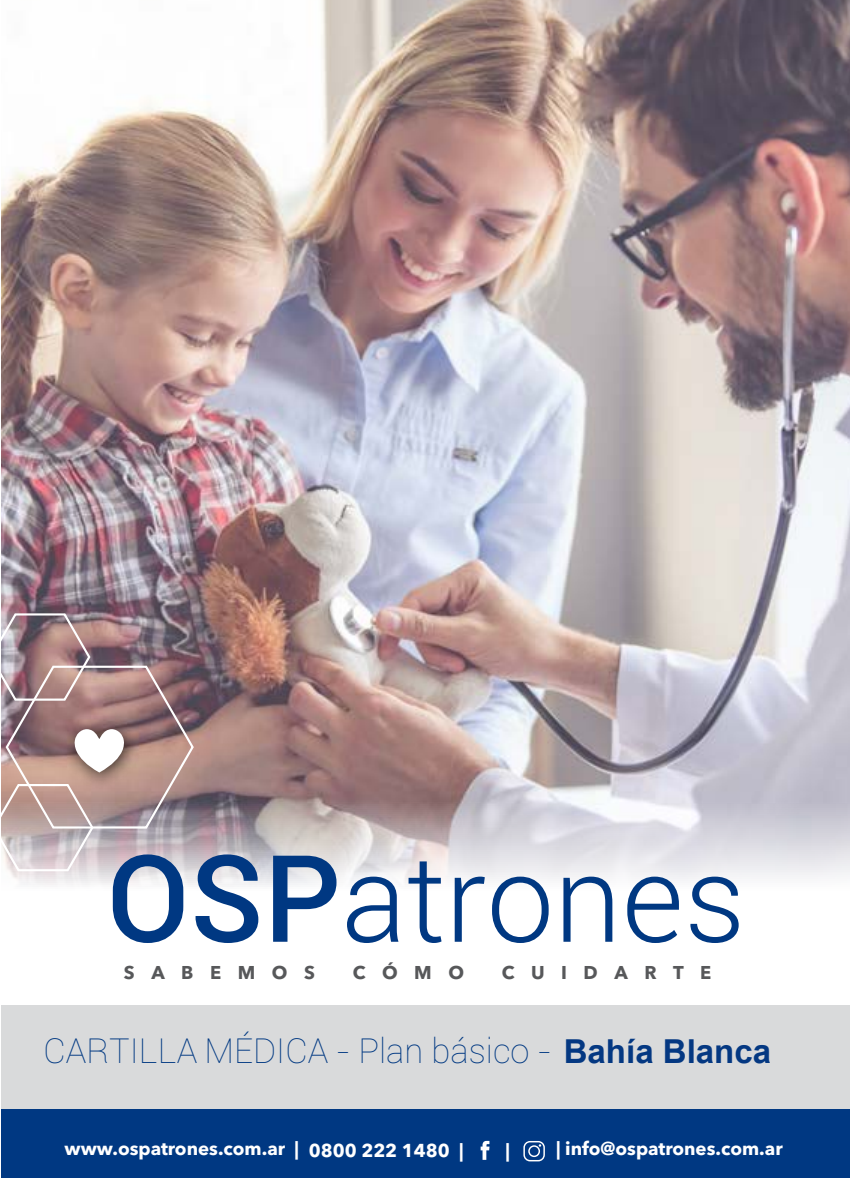
<style>
.page{position:relative;width:851px;height:1178px;background:#fff}
.page>*{position:absolute;margin:0;border:0;box-sizing:border-box;transform-origin:0 0}
.t1{font:300 121.05px "Roboto";color:#003882}
.t2{font:100 34.5px "Roboto";color:#003882}
.t3{font:700 33px "Arial";color:#043882}
.t4{font:700 18.6px "Avenir Next Cyr";color:#fff}
.t5{font:700 18.45px "Avenir Next Cyr";letter-spacing:.9em;color:#57585a}
.s1{font-weight:500}
.s2{font-weight:700;font-size:36.6px}
</style>
<div class="page">
<div style="left:1px;top:1005px;width:848px;height:112px;background:#d9dadb"></div>
<img style="left:1px;top:0;width:848px;height:435px">
<img style="left:1px;top:435px;width:848px;height:450px">
<svg style="left:1px;top:612px;width:194px;height:261px;background:#ac9394"></svg>
<div style="left:1px;top:1109px;width:848px;height:69px;background:#003882"></div>
<svg style="left:480px;top:1141px;width:9px;height:19px"></svg>
<svg style="left:523px;top:1141px;width:22px;height:20px"></svg>
<h1 class="t1" style="left:107px;top:815px;width:640px"><span class="s1">OSP</span>atrones</h1>
<p class="t5" style="left:124px;top:961px;width:192px">SABEMOS</p>
<p class="t5" style="left:352px;top:961px;width:113px">CÓMO</p>
<p class="t5" style="left:501px;top:961px;width:211px">CUIDARTE</p>
<h2 class="t2" style="left:44px;top:1027px;width:757px">CARTILLA MÉDICA - Plan básico - <span class="s2">C.A.B.A.+ Gba.</span></h2>
<h3 class="t3" style="left:563px;top:1028px;width:209px">Bahía Blanca</h3>
<p class="t4" style="left:65px;top:1137px;width:400px">www.ospatrones.com.ar | 0800 222 1480 |</p>
<p class="t4" style="left:505px;top:1139px;width:6px">|</p>
<p class="t4" style="left:556px;top:1137px;width:228px">| info@ospatrones.com.ar</p>
</div>
